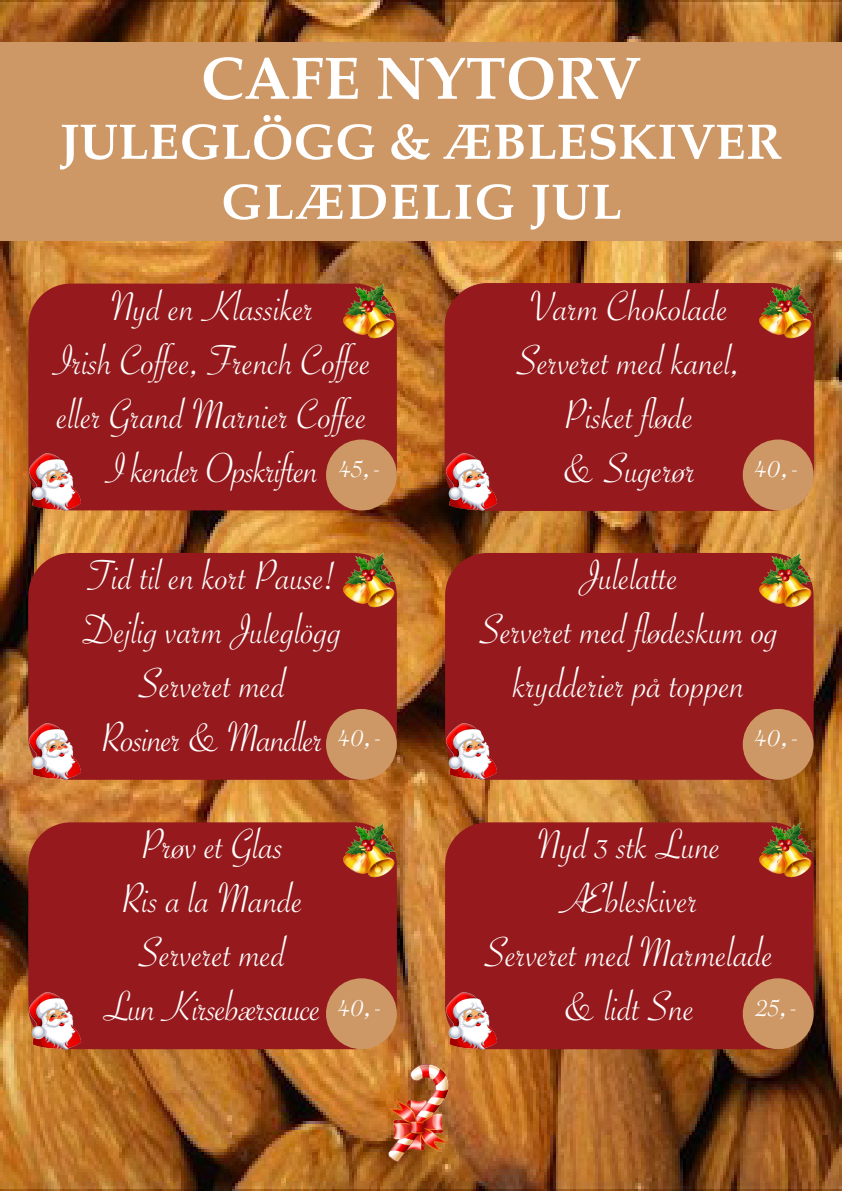
<style>
.page{position:relative;width:842px;height:1191px;background:#fff}
.page>*{position:absolute;margin:0;border:0;box-sizing:border-box;transform-origin:0 0}
.t1{font:700 60px "Palatino";color:#fff}
.t2{font:700 50px "Palatino";color:#fff}
.t3{font:700 50px "Palatino";letter-spacing:.025em;color:#fff}
.t4{font:45px "Savoye Let Plain";color:#fff}
.t5{font:45px "Savoye Let Plain";letter-spacing:-.02em;color:#fff}
.t6{font:40px "Savoye Let Plain";color:#fff}
</style>
<div class="page">
<img style="left:0;top:0;width:842px;height:1191px">
<div style="left:0;top:43px;width:842px;height:198px;background:#cd9866"></div>
<div style="left:28px;top:283px;width:369px;height:227px;background:#961a1d;border-radius:43px"></div>
<img style="left:340px;top:283px;width:57px;height:57px">
<img style="left:28px;top:454px;width:53px;height:56px">
<div style="left:326px;top:439px;width:71px;height:71px;background:#cd9866;border-radius:50%"></div>
<div style="left:445px;top:283px;width:369px;height:227px;background:#961a1d;border-radius:43px"></div>
<img style="left:759px;top:283px;width:55px;height:56px">
<img style="left:445px;top:454px;width:52px;height:56px">
<div style="left:743px;top:439px;width:71px;height:71px;background:#cd9866;border-radius:50%"></div>
<div style="left:28px;top:553px;width:369px;height:227px;background:#961a1d;border-radius:43px"></div>
<img style="left:343px;top:553px;width:54px;height:55px">
<img style="left:28px;top:723px;width:57px;height:57px">
<div style="left:326px;top:709px;width:71px;height:71px;background:#cd9866;border-radius:50%"></div>
<div style="left:445px;top:553px;width:369px;height:227px;background:#961a1d;border-radius:43px"></div>
<img style="left:759px;top:553px;width:55px;height:56px">
<img style="left:445px;top:723px;width:57px;height:57px">
<div style="left:743px;top:709px;width:71px;height:71px;background:#cd9866;border-radius:50%"></div>
<div style="left:28px;top:822px;width:369px;height:227px;background:#961a1d;border-radius:43px"></div>
<img style="left:340px;top:822px;width:57px;height:57px">
<img style="left:28px;top:992px;width:53px;height:57px">
<div style="left:326px;top:978px;width:71px;height:71px;background:#cd9866;border-radius:50%"></div>
<div style="left:445px;top:822px;width:369px;height:227px;background:#961a1d;border-radius:43px"></div>
<img style="left:757px;top:822px;width:57px;height:57px">
<img style="left:445px;top:992px;width:52px;height:57px">
<div style="left:743px;top:978px;width:71px;height:71px;background:#cd9866;border-radius:50%"></div>
<img style="left:371px;top:1063px;width:100px;height:99px">
<p class="t1" style="left:201px;top:27px;width:442px">CAFE NYTORV</p>
<p class="t2" style="left:60px;top:99px;width:724px">JULEGLÖGG &amp; ÆBLESKIVER</p>
<p class="t3" style="left:221px;top:159px;width:403px">GLÆDELIG JUL</p>
<p class="t4" style="left:111px;top:276px;width:205px">Nyd en Klassiker</p>
<p class="t4" style="left:54px;top:330px;width:319px">Irish Coffee, French Coffee</p>
<p class="t4" style="left:58px;top:384px;width:311px">eller Grand Marnier Coffee</p>
<p class="t5" style="left:106px;top:438px;width:214px">I kender Opskriften</p>
<p class="t6" style="left:340px;top:439px;width:44px">45,-</p>
<p class="t4" style="left:89px;top:546px;width:249px">Tid til en kort Pause!</p>
<p class="t4" style="left:83px;top:600px;width:260px">Dejlig varm Juleglögg</p>
<p class="t4" style="left:139px;top:654px;width:149px">Serveret med</p>
<p class="t5" style="left:102px;top:708px;width:224px">Rosiner &amp; Mandler</p>
<p class="t6" style="left:339px;top:708px;width:46px">40,-</p>
<p class="t4" style="left:141px;top:815px;width:144px">Prøv et Glas</p>
<p class="t4" style="left:122px;top:869px;width:183px">Ris a la Mande</p>
<p class="t4" style="left:139px;top:923px;width:149px">Serveret med</p>
<p class="t5" style="left:104px;top:977px;width:219px">Lun Kirsebærsauce</p>
<p class="t6" style="left:339px;top:977px;width:46px">40,-</p>
<p class="t4" style="left:530px;top:276px;width:200px">Varm Chokolade</p>
<p class="t4" style="left:517px;top:330px;width:227px">Serveret med kanel,</p>
<p class="t4" style="left:565px;top:384px;width:131px">Pisket fløde</p>
<p class="t4" style="left:562px;top:438px;width:135px">&amp; Sugerør</p>
<p class="t6" style="left:756px;top:439px;width:46px">40,-</p>
<p class="t4" style="left:580px;top:546px;width:100px">Julelatte</p>
<p class="t4" style="left:480px;top:600px;width:301px">Serveret med flødeskum og</p>
<p class="t4" style="left:513px;top:654px;width:233px">krydderier på toppen</p>
<p class="t6" style="left:756px;top:708px;width:46px">40,-</p>
<p class="t4" style="left:537px;top:815px;width:185px">Nyd 3 stk Lune</p>
<p class="t4" style="left:560px;top:869px;width:140px">Æbleskiver</p>
<p class="t4" style="left:485px;top:923px;width:291px">Serveret med Marmelade</p>
<p class="t4" style="left:564px;top:977px;width:133px">&amp; lidt Sne</p>
<p class="t6" style="left:757px;top:977px;width:43px">25,-</p>
</div>
